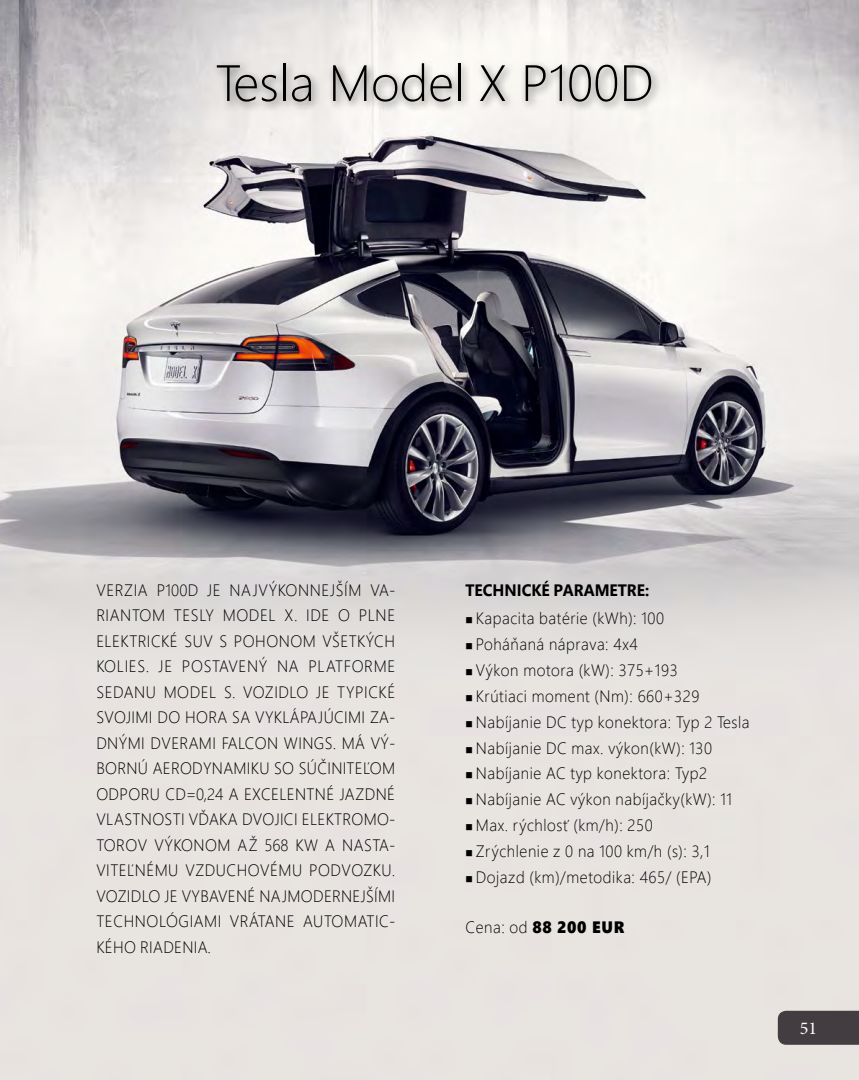
<style>
.page{position:relative;width:859px;height:1080px;background:#fff}
.page>*{position:absolute;margin:0;border:0;box-sizing:border-box;transform-origin:0 0}
.t1{font:300 51px "Segoe UI";color:#000}
.t2{font:18px "Minion Pro";color:#fff}
.t3{font:300 16.5px/25.5px "Segoe UI";letter-spacing:.03em;color:#000;text-align:justify;scale:.95 1}
.t4{font:300 16.5px "Segoe Pro Display";letter-spacing:.04em;color:#000;scale:.95 1}
.t5{font:700 16.5px "Segoe Pro Display";color:#000;scale:.95 1}
.t6{font:16.5px "Segoe UI Black";letter-spacing:.04em;color:#000;scale:.95 1}
.s1{font-family:"Segoe Pro Display";font-weight:300}
</style>
<div class="page">
<img style="left:0;top:0;width:859px;height:1080px">
<div style="left:778px;top:1011px;width:81px;height:34px;background:#433d42"></div>
<div style="left:212px;top:59px;width:450px;height:54px;background:#000;opacity:.55"></div>
<h1 class="t1" style="left:215px;top:35px;width:440px">Tesla Model X P100D</h1>
<p class="t3" style="left:96px;top:576px;width:316px">VERZIA P100D JE NAJVÝKONNEJŠÍM VA-RIANTOM TESLY MODEL X. IDE O PLNE ELEKTRICKÉ SUV S POHONOM VŠETKÝCH KOLIES. JE POSTAVENÝ NA PLATFORME SEDANU MODEL S. VOZIDLO JE TYPICKÉ SVOJIMI DO HORA SA VYKLÁPAJÚCIMI ZA-DNÝMI DVERAMI FALCON WINGS. MÁ VÝ-BORNÚ AERODYNAMIKU SO SÚČINITEĽOM ODPORU CD=0,24 A EXCELENTNÉ JAZDNÉ VLASTNOSTI VĎAKA DVOJICI ELEKTROMO-TOROV VÝKONOM AŽ 568 KW A NASTA-VITEĽNÉMU VZDUCHOVÉMU PODVOZKU.<br>VOZIDLO JE VYBAVENÉ NAJMODERNEJŠÍMI TECHNOLÓGIAMI VRÁTANE AUTOMATIC-KÉHO RIADENIA.</p>
<p class="t5" style="left:465px;top:579px;width:195px">TECHNICKÉ PARAMETRE:</p>
<p class="t4" style="left:465px;top:607px;width:211px">■ Kapacita batérie (kWh): 100</p>
<p class="t4" style="left:465px;top:633px;width:183px">■ Poháňaná náprava: 4x4</p>
<p class="t4" style="left:465px;top:659px;width:225px">■ Výkon motora (kW): 375+193</p>
<p class="t4" style="left:465px;top:685px;width:248px">■ Krútiaci moment (Nm): 660+329</p>
<p class="t4" style="left:465px;top:711px;width:301px">■ Nabíjanie DC typ konektora: Typ 2 Tesla</p>
<p class="t4" style="left:465px;top:736px;width:261px">■ Nabíjanie DC max. výkon(kW): 130</p>
<p class="t4" style="left:465px;top:762px;width:256px">■ Nabíjanie AC typ konektora: Typ2</p>
<p class="t4" style="left:465px;top:788px;width:282px">■ Nabíjanie AC výkon nabíjačky(kW): 11</p>
<p class="t4" style="left:465px;top:814px;width:199px">■ Max. rýchlosť (km/h): 250</p>
<p class="t4" style="left:465px;top:840px;width:259px">■ Zrýchlenie z 0 na 100 km/h (s): 3,1</p>
<p class="t4" style="left:465px;top:866px;width:260px">■ Dojazd (km)/metodika: 465/ (EPA)</p>
<p class="t6" style="left:465px;top:916px;width:169px"><span class="s1">Cena: od</span> 88 200 EUR</p>
<p class="t2" style="left:800px;top:1017px;width:19px">51</p>
</div>
